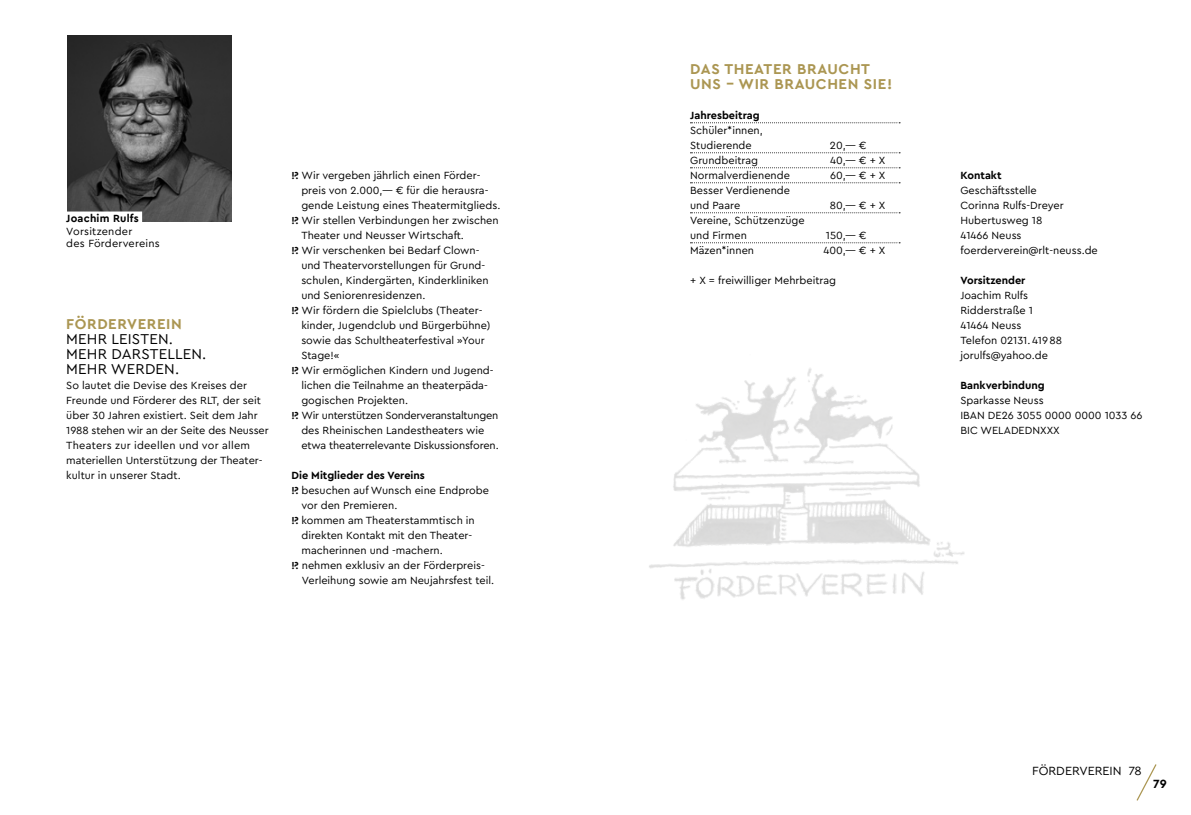
<style>
.page{position:relative;width:1191px;height:815px;background:#fff}
.page>*{position:absolute;margin:0;border:0;box-sizing:border-box;transform-origin:0 0}
.t1{font:700 15px/15px "Cera RLT";letter-spacing:.04em;color:#ab9652}
.t2{font:15px/15px "Cera RLT";letter-spacing:.01em;color:#000}
.t3{font:12.5px "Cera RLT";color:#000}
.t4{font:700 12.5px "Cera RLT";color:#000}
.t5{font:11px/15px "Cera RLT";color:#000}
.t6{font:700 11px "Cera RLT";color:#000}
.t7{font:11px "Cera RLT";letter-spacing:-.02em;color:#000}
.t8{font:11px/12.5px "Cera RLT";letter-spacing:.02em;color:#000}
.t9{font:700 11px "Cera RLT";letter-spacing:.02em;color:#000}
.s1{font-weight:700;font-size:9.38px}
</style>
<div class="page">
<svg style="left:1136px;top:764px;width:21px;height:37px"></svg>
<img style="left:649px;top:368px;width:316px;height:232px">
<img style="left:67px;top:36px;width:164px;height:185px">
<div style="left:66px;top:212px;width:76px;height:11px;background:#fff"></div>
<svg style="left:690px;top:123px;width:210px;height:1px"></svg>
<svg style="left:690px;top:153px;width:210px;height:1px"></svg>
<svg style="left:690px;top:168px;width:210px;height:1px"></svg>
<svg style="left:690px;top:183px;width:210px;height:1px"></svg>
<svg style="left:690px;top:213px;width:210px;height:1px"></svg>
<svg style="left:690px;top:243px;width:210px;height:1px"></svg>
<p class="t9" style="left:66px;top:211px;width:74px">Joachim Rulfs</p>
<p class="t8" style="left:66px;top:224px;width:95px">Vorsitzender<br>des Fördervereins</p>
<h1 class="t1" style="left:66px;top:316px;width:117px">FÖRDERVEREIN</h1>
<h1 class="t2" style="left:66px;top:331px;width:142px">MEHR LEISTEN.<br>MEHR DARSTELLEN.<br>MEHR WERDEN.</h1>
<p class="t5" style="left:66px;top:377px;width:204px">So lautet die Devise des Kreises der Freunde und Förderer des RLT, der seit über 30 Jahren existiert. Seit dem Jahr 1988 stehen wir an der Seite des Neusser Theaters zur ideellen und vor allem materiellen Unterstützung der Theater&shy;kultur in unserer Stadt.</p>
<p class="t5" style="left:291px;top:167px;width:190px"><span class="s1">µ</span> Wir vergeben jährlich einen Förder-</p>
<p class="t5" style="left:301px;top:182px;width:189px">preis von 2.000,— € für die herausra-</p>
<p class="t5" style="left:301px;top:197px;width:201px">gende Leistung eines Theatermitglieds.</p>
<p class="t5" style="left:291px;top:212px;width:209px"><span class="s1">µ</span> Wir stellen Verbindungen her zwischen</p>
<p class="t5" style="left:301px;top:227px;width:164px">Theater und Neusser Wirtschaft.</p>
<p class="t5" style="left:291px;top:242px;width:189px"><span class="s1">µ</span> Wir verschenken bei Bedarf Clown-</p>
<p class="t5" style="left:301px;top:257px;width:185px">und Theatervorstellungen für Grund-</p>
<p class="t5" style="left:301px;top:272px;width:189px">schulen, Kindergärten, Kinderkliniken</p>
<p class="t5" style="left:301px;top:287px;width:126px">und Seniorenresidenzen.</p>
<p class="t5" style="left:291px;top:302px;width:192px"><span class="s1">µ</span> Wir fördern die Spielclubs (Theater-</p>
<p class="t5" style="left:301px;top:317px;width:191px">kinder, Jugendclub und Bürgerbühne)</p>
<p class="t5" style="left:301px;top:332px;width:185px">sowie das Schultheaterfestival »Your</p>
<p class="t5" style="left:301px;top:347px;width:40px">Stage!«</p>
<p class="t5" style="left:291px;top:362px;width:204px"><span class="s1">µ</span> Wir ermöglichen Kindern und Jugend-</p>
<p class="t5" style="left:301px;top:377px;width:188px">lichen die Teilnahme an theaterpäda-</p>
<p class="t5" style="left:301px;top:392px;width:108px">gogischen Projekten.</p>
<p class="t7" style="left:291px;top:408px;width:208px"><span class="s1">µ</span> Wir unterstützen Sonderveranstaltungen</p>
<p class="t5" style="left:301px;top:422px;width:184px">des Rheinischen Landestheaters wie</p>
<p class="t5" style="left:301px;top:437px;width:199px">etwa theaterrelevante Diskussionsforen.</p>
<p class="t6" style="left:291px;top:468px;width:135px">Die Mitglieder des Vereins</p>
<p class="t5" style="left:291px;top:482px;width:199px"><span class="s1">µ</span> besuchen auf Wunsch eine Endprobe</p>
<p class="t5" style="left:301px;top:497px;width:97px">vor den Premieren.</p>
<p class="t5" style="left:291px;top:512px;width:185px"><span class="s1">µ</span> kommen am Theaterstammtisch in</p>
<p class="t5" style="left:301px;top:527px;width:172px">direkten Kontakt mit den Theater-</p>
<p class="t5" style="left:301px;top:542px;width:143px">macherinnen und -machern.</p>
<p class="t5" style="left:291px;top:557px;width:195px"><span class="s1">µ</span> nehmen exklusiv an der Förderpreis-</p>
<p class="t5" style="left:302px;top:572px;width:194px">Verleihung sowie am Neujahrsfest teil.</p>
<h1 class="t1" style="left:690px;top:61px;width:203px">DAS THEATER BRAUCHT<br>UNS – WIR BRAUCHEN SIE!</h1>
<p class="t6" style="left:690px;top:108px;width:71px">Jahresbeitrag</p>
<p class="t5" style="left:690px;top:122px;width:74px">Schüler*innen,<br>Studierende</p>
<p class="t5" style="left:830px;top:137px;width:38px">20,— €</p>
<p class="t5" style="left:690px;top:152px;width:69px">Grundbeitrag</p>
<p class="t5" style="left:830px;top:152px;width:57px">40,— € + X</p>
<p class="t5" style="left:690px;top:167px;width:101px">Normalverdienende</p>
<p class="t5" style="left:830px;top:167px;width:57px">60,— € + X</p>
<p class="t5" style="left:690px;top:182px;width:101px">Besser Verdienende und Paare</p>
<p class="t5" style="left:829px;top:197px;width:57px">80,— € + X</p>
<p class="t5" style="left:690px;top:212px;width:116px">Vereine, Schützenzüge und Firmen</p>
<p class="t5" style="left:826px;top:227px;width:42px">150,— €</p>
<p class="t5" style="left:690px;top:242px;width:65px">Mäzen*innen</p>
<p class="t5" style="left:823px;top:242px;width:64px">400,— € + X</p>
<p class="t5" style="left:690px;top:272px;width:147px">+ X = freiwilliger Mehrbeitrag</p>
<p class="t6" style="left:960px;top:168px;width:43px">Kontakt</p>
<p class="t5" style="left:960px;top:182px;width:139px">Geschäftsstelle<br>Corinna Rulfs-Dreyer<br>Hubertusweg 18<br>41466 Neuss foerderverein@rlt-neuss.de</p>
<p class="t6" style="left:960px;top:273px;width:67px">Vorsitzender</p>
<p class="t5" style="left:960px;top:287px;width:103px">Joachim Rulfs<br>Ridderstraße 1<br>41464 Neuss<br>Telefon 02131. 419 88 jorulfs@yahoo.de</p>
<p class="t6" style="left:960px;top:378px;width:86px">Bankverbindung</p>
<p class="t5" style="left:960px;top:392px;width:184px">Sparkasse Neuss<br>IBAN DE26 3055 0000 0000 1033 66<br>BIC WELADEDNXXX</p>
<p class="t3" style="left:1032px;top:762px;width:111px">FÖRDERVEREIN 78</p>
<p class="t4" style="left:1153px;top:776px;width:15px">79</p>
</div>
